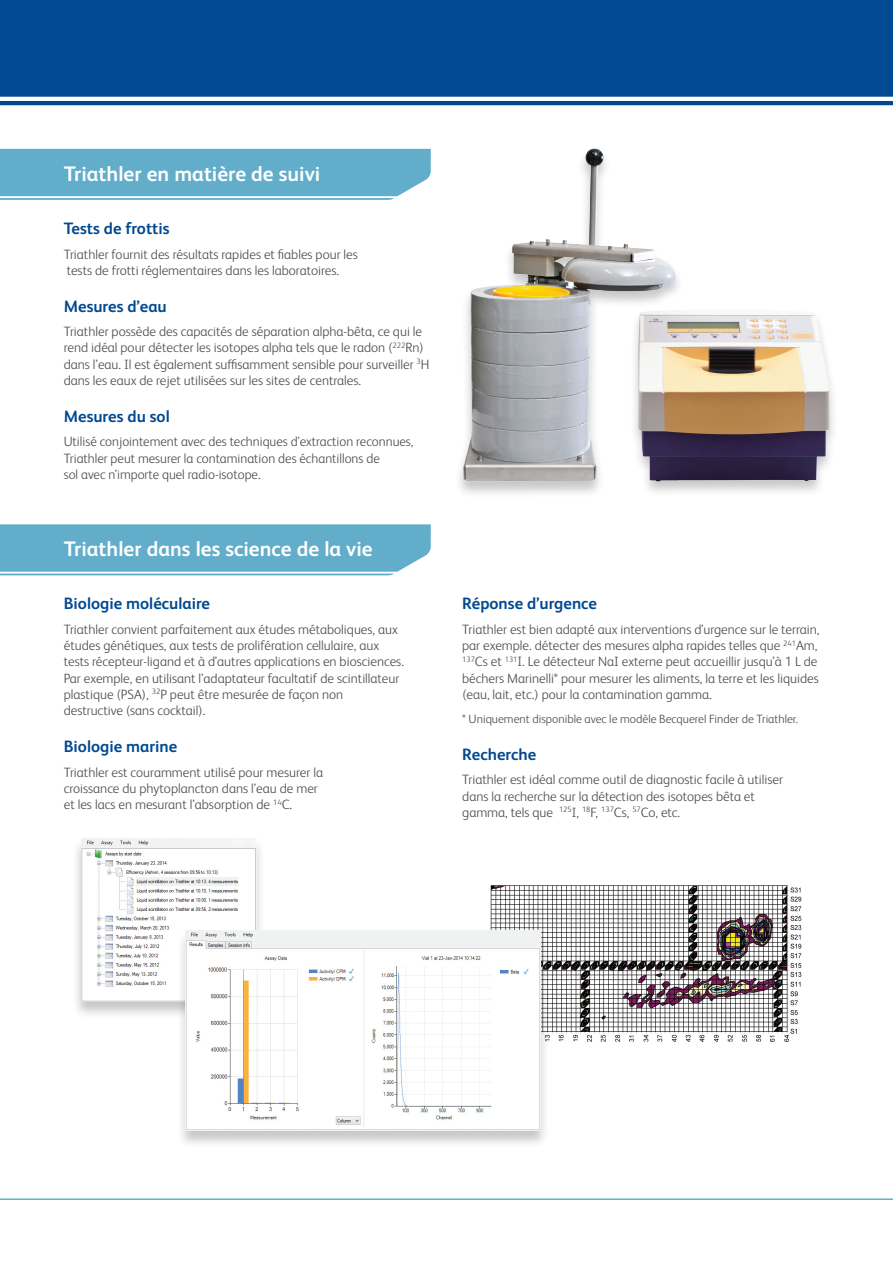
<style>
.page{position:relative;width:893px;height:1263px;background:#fff}
.page>*{position:absolute;margin:0;border:0;box-sizing:border-box;transform-origin:0 0}
.t1{font:700 21px "FS Albert Pro";color:#fff}
.t2{font:700 16.5px "FS Albert Pro";color:#014990}
.t3{font:300 13.5px/16.2px "FS Albert Pro";color:#4b4c4d}
.t4{font:300 12px "FS Albert Pro";color:#4b4c4d}
</style>
<div class="page">
<svg style="left:0;top:149px;width:431px;height:51px;background:#69b1cc"></svg>
<div style="left:0;top:0;width:893px;height:105px;background:#014990"></div>
<hr style="left:0;top:1198px;width:893px;height:2px;background:#61adca">
<svg style="left:0;top:524px;width:431px;height:51px;background:#6ab1cd"></svg>
<img style="left:459px;top:148px;width:219px;height:345px">
<div style="left:629px;top:308px;width:209px;height:190px;background:#231f20;opacity:.25"></div>
<img style="left:631px;top:304px;width:205px;height:182px">
<img style="left:490px;top:885px;width:312px;height:157px">
<div style="left:72px;top:838px;width:193px;height:181px;background:#231f20;opacity:.25"></div>
<img style="left:81px;top:838px;width:175px;height:164px">
<div style="left:176px;top:930px;width:373px;height:219px;background:#231f20;opacity:.25"></div>
<img style="left:185px;top:931px;width:355px;height:200px">
<h1 class="t1" style="left:64px;top:159px;width:258px">Triathler en matière de suivi</h1>
<p class="t2" style="left:64px;top:217px;width:107px">Tests de frottis</p>
<p class="t3" style="left:64px;top:245px;width:296px">Triathler fournit des résultats rapides et fiables pour les tests de frotti réglementaires dans les laboratoires.</p>
<p class="t2" style="left:64px;top:294px;width:104px">Mesures d’eau</p>
<p class="t3" style="left:64px;top:323px;width:367px">Triathler possède des capacités de séparation alpha-bêta, ce qui le rend idéal pour détecter les isotopes alpha tels que le radon (<sup>222</sup>Rn) dans l’eau. Il est également suffisamment sensible pour surveiller <sup>3</sup>H dans les eaux de rejet utilisées sur les sites de centrales.</p>
<p class="t2" style="left:64px;top:404px;width:108px">Mesures du sol</p>
<p class="t3" style="left:64px;top:433px;width:351px">Utilisé conjointement avec des techniques d’extraction reconnues,<br>Triathler peut mesurer la contamination des échantillons de<br>sol avec n’importe quel radio-isotope.</p>
<h1 class="t1" style="left:64px;top:534px;width:310px">Triathler dans les science de la vie</h1>
<p class="t2" style="left:64px;top:592px;width:148px">Biologie moléculaire</p>
<p class="t3" style="left:64px;top:620px;width:342px">Triathler convient parfaitement aux études métaboliques, aux études génétiques, aux tests de prolifération cellulaire, aux tests récepteur-ligand et à d’autres applications en biosciences.<br>Par exemple, en utilisant l’adaptateur facultatif de scintillateur plastique (PSA), <sup>32</sup>P peut être mesurée de façon non destructive (sans cocktail).</p>
<p class="t2" style="left:64px;top:735px;width:115px">Biologie marine</p>
<p class="t3" style="left:64px;top:763px;width:261px">Triathler est couramment utilisé pour mesurer la croissance du phytoplancton dans l’eau de mer et les lacs en mesurant l’absorption de <sup>14</sup>C.</p>
<p class="t2" style="left:462px;top:592px;width:136px">Réponse d’urgence</p>
<p class="t3" style="left:462px;top:620px;width:359px">Triathler est bien adapté aux interventions d’urgence sur le terrain, par exemple. détecter des mesures alpha rapides telles que <sup>241</sup>Am, <sup>137</sup>Cs et <sup>131</sup>I. Le détecteur NaI externe peut accueillir jusqu’à 1 L de béchers Marinelli* pour mesurer les aliments, la terre et les liquides (eau, lait, etc.) pour la contamination gamma.</p>
<p class="t4" style="left:462px;top:710px;width:337px">* Uniquement disponible avec le modèle Becquerel Finder de Triathler.</p>
<p class="t2" style="left:462px;top:742px;width:76px">Recherche</p>
<p class="t3" style="left:462px;top:771px;width:322px">Triathler est idéal comme outil de diagnostic facile à utiliser dans la recherche sur la détection des isotopes bêta et gamma, tels que <sup>125</sup>I, <sup>18</sup>F, <sup>137</sup>Cs, <sup>57</sup>Co, etc.</p>
</div>
